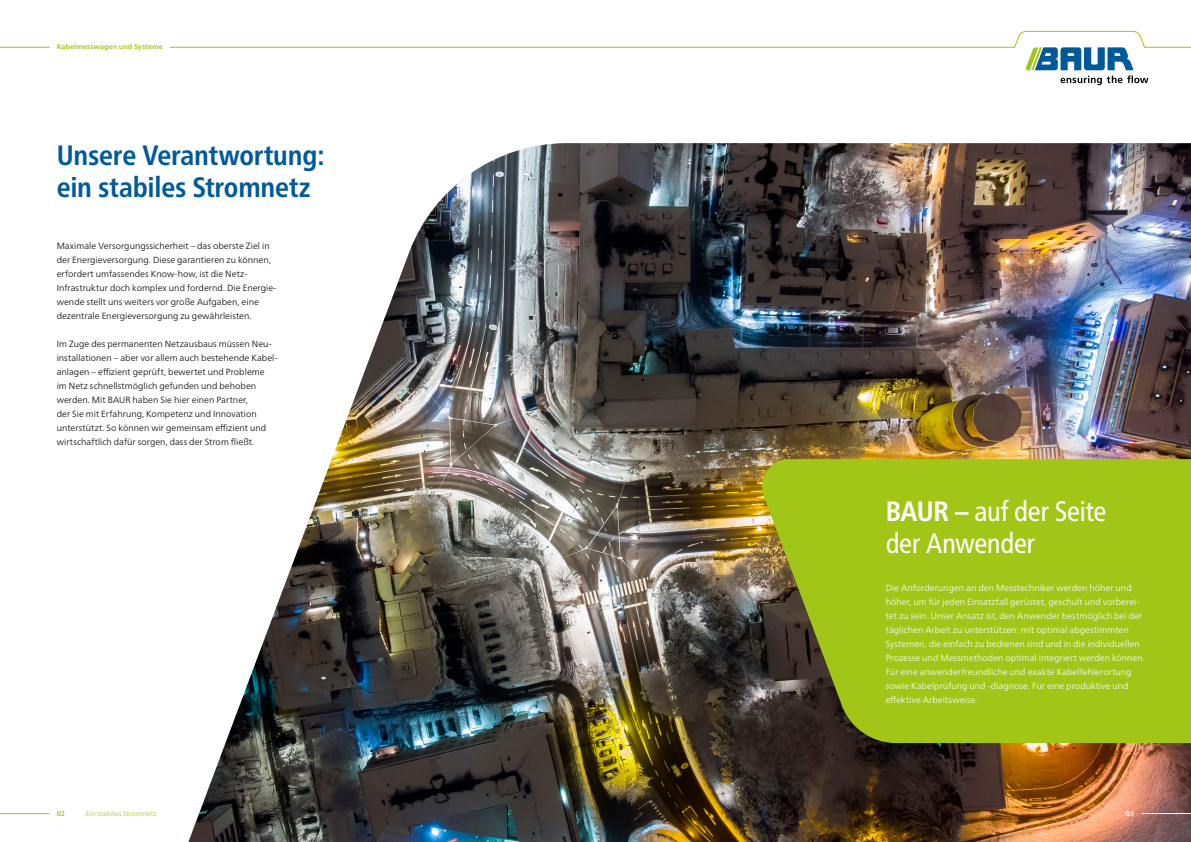
<style>
.page{position:relative;width:1191px;height:842px;background:#fff}
.page>*{position:absolute;margin:0;border:0;box-sizing:border-box;transform-origin:0 0}
.t1{font:700 condensed 28px/32px "Frutiger Neue LTW1 G";letter-spacing:-.005em;color:#005a9a}
.t2{font:condensed 28px/32px "Frutiger Neue LTW1 G";letter-spacing:-.015em;color:#fff}
.t3{font:300 9px/14px "Frutiger Neue LTW1 G";letter-spacing:.005em;color:#000}
.t4{font:300 9px/14px "Frutiger Neue LTW1 G";letter-spacing:.005em;color:#fff}
.t5{font:700 7px "Frutiger Neue LTW1 G";letter-spacing:.02em;color:#a2c617}
.t6{font:300 7px "Frutiger Neue LTW1 G";letter-spacing:.02em;color:#a2c617}
.t7{font:700 7px "Frutiger Neue LTW1 G";color:#fff}
.s1{font-weight:700}
</style>
<div class="page">
<hr style="left:0;top:813px;width:49px;height:1px;background:#a2c617">
<img style="left:188px;top:143px;width:1003px;height:699px">
<hr style="left:1141px;top:813px;width:50px;height:1px;background:#fff">
<svg style="left:757px;top:459px;width:434px;height:284px;background:#98b71a"></svg>
<svg style="left:169px;top:31px;width:1022px;height:54px"></svg>
<hr style="left:0;top:47px;width:50px;height:1px;background:#a2c617">
<p class="t5" style="left:57px;top:42px;width:108px">Kabelmesswagen und Systeme</p>
<h1 class="t1" style="left:57px;top:137px;width:270px">Unsere Verantwortung: ein stabiles Stromnetz</h1>
<p class="t3" style="left:57px;top:238px;width:221px">Maximale Versorgungssicherheit – das oberste Ziel in der Energieversorgung. Diese garantieren zu können, erfordert umfassendes Know-how, ist die Netz-Infrastruktur doch komplex und fordernd. Die Energie&shy;wende stellt uns weiters vor große Aufgaben, eine dezentrale Energieversorgung zu gewährleisten.</p>
<p class="t3" style="left:57px;top:336px;width:222px">Im Zuge des permanenten Netzausbaus müssen Neu&shy;installationen – aber vor allem auch bestehende Kabel&shy;anlagen – effizient geprüft, bewertet und Probleme<br>im Netz schnellstmöglich gefunden und behoben werden. Mit BAUR haben Sie hier einen Partner,<br>der Sie mit Erfahrung, Kompetenz und Innovation unterstützt. So können wir gemeinsam effizient und wirtschaftlich dafür sorgen, dass der Strom fließt.</p>
<h1 class="t2" style="left:885px;top:493px;width:222px"><span class="s1">BAUR –</span> auf der Seite der Anwender</h1>
<p class="t4" style="left:885px;top:580px;width:261px">Die Anforderungen an den Messtechniker werden höher und höher, um für jeden Einsatzfall gerüstet, geschult und vorberei&shy;tet zu sein. Unser Ansatz ist, den Anwender bestmöglich bei der täglichen Arbeit zu unterstützen: mit optimal abgestimmten Systemen, die einfach zu bedienen sind und in die individuellen Prozesse und Messmethoden optimal integriert werden können.<br>Für eine anwenderfreundliche und exakte Kabelfehlerortung sowie Kabelprüfung und -diagnose. Für eine produktive und effektive Arbeitsweise.</p>
<p class="t5" style="left:57px;top:809px;width:10px">02</p>
<p class="t6" style="left:86px;top:809px;width:72px">Ein stabiles Stromnetz</p>
<p class="t7" style="left:1125px;top:809px;width:10px">03</p>
</div>
